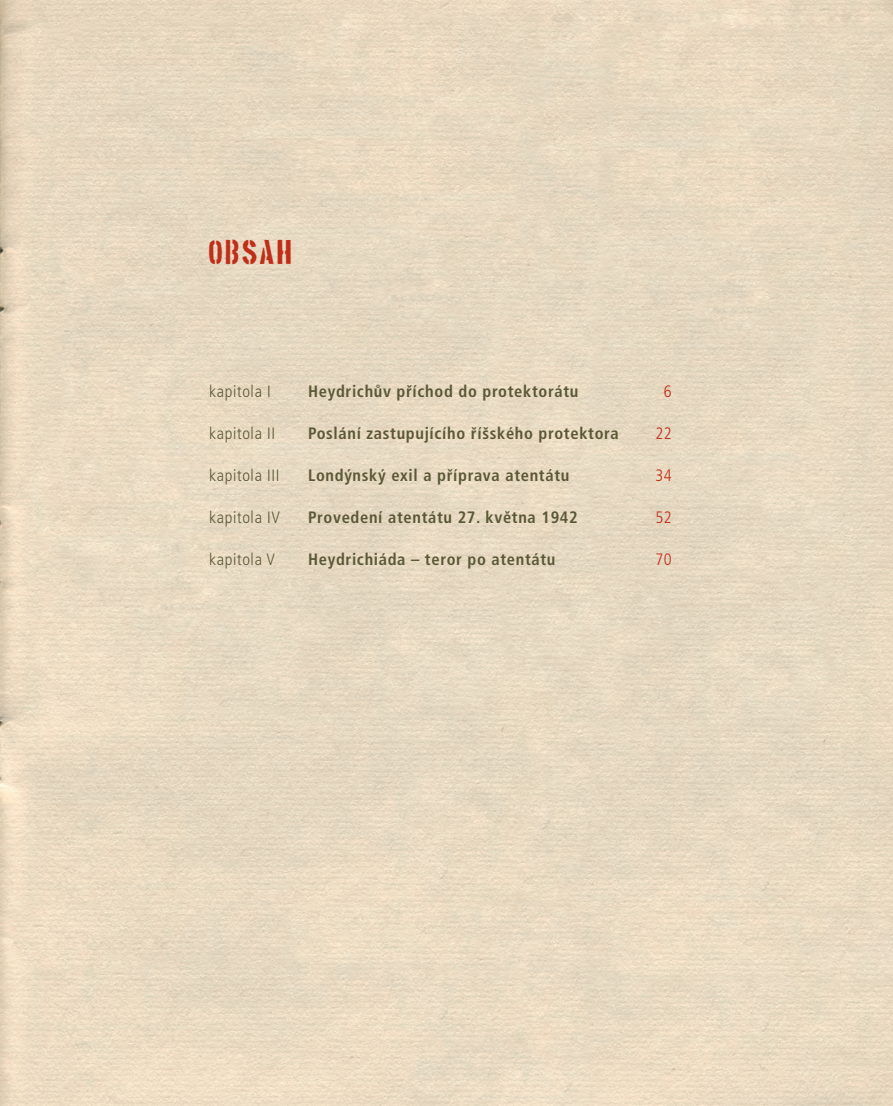
<style>
.page{position:relative;width:893px;height:1106px;background:#fff}
.page>*{position:absolute;margin:0;border:0;box-sizing:border-box;transform-origin:0 0}
.nadpis{font:27px "B4 u Boston Traffic";letter-spacing:.045em;color:#c02d19}
.Obsah{font:700 condensed 16.5px "Frutiger CE";letter-spacing:.04em;color:#5a5836}
.Obsah-2{font:300 condensed 16.5px "Frutiger CE";letter-spacing:.04em;color:#5a5836}
.Obsah-3{font:300 condensed 16.5px "Frutiger CE";letter-spacing:.04em;color:#c02d19}
</style>
<div class="page">
<img style="left:0;top:0;width:893px;height:1106px">
<p class="nadpis" style="left:209px;top:233px;width:85px">Obsah</p>
<p class="Obsah-2" style="left:209px;top:381px;width:63px">kapitola I</p>
<p class="Obsah" style="left:308px;top:381px;width:272px">Heydrichův příchod do protektorátu</p>
<p class="Obsah-3" style="left:664px;top:381px;width:9px">6</p>
<p class="Obsah-2" style="left:209px;top:423px;width:68px">kapitola II</p>
<p class="Obsah" style="left:308px;top:423px;width:312px">Poslání zastupujícího říšského protektora</p>
<p class="Obsah-3" style="left:655px;top:423px;width:18px">22</p>
<p class="Obsah-2" style="left:209px;top:465px;width:72px">kapitola III</p>
<p class="Obsah" style="left:308px;top:465px;width:263px">Londýnský exil a příprava atentátu</p>
<p class="Obsah-3" style="left:655px;top:465px;width:18px">34</p>
<p class="Obsah-2" style="left:209px;top:507px;width:73px">kapitola IV</p>
<p class="Obsah" style="left:308px;top:507px;width:271px">Provedení atentátu 27. května 1942</p>
<p class="Obsah-3" style="left:655px;top:507px;width:18px">52</p>
<p class="Obsah-2" style="left:209px;top:549px;width:67px">kapitola V</p>
<p class="Obsah" style="left:308px;top:549px;width:249px">Heydrichiáda – teror po atentátu</p>
<p class="Obsah-3" style="left:655px;top:549px;width:18px">70</p>
</div>
